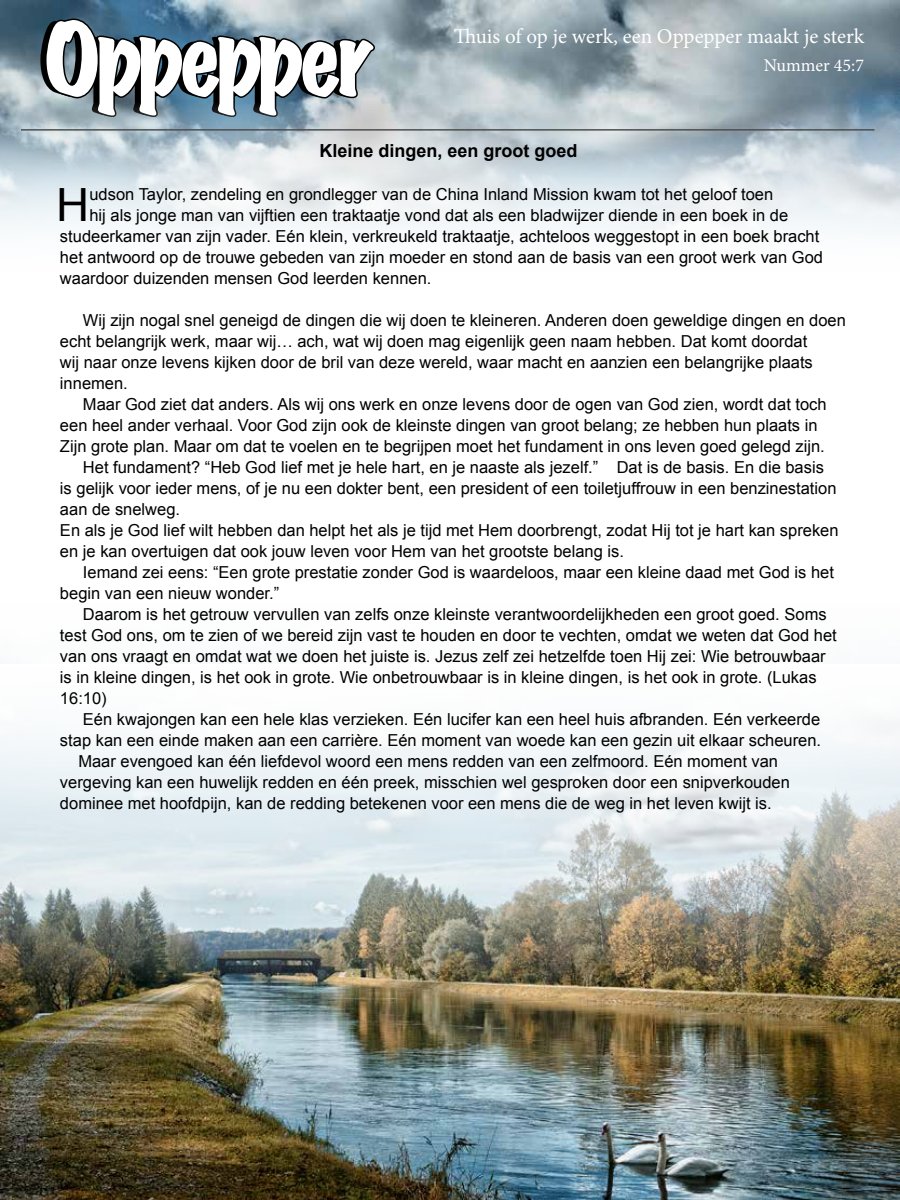
<style>
.page{position:relative;width:900px;height:1200px;background:#fff}
.page>*{position:absolute;margin:0;border:0;box-sizing:border-box;transform-origin:0 0}
.t1{font:expanded 90px "Marker Felt";letter-spacing:-.07em;color:#fff}
.t2{font:45.9px "Arial";color:#000}
.t3{font:21px "Minion Pro";color:#fff}
.t4{font:700 18px "Arial";color:#000}
.t5{font:18px "Minion Pro";color:#fff}
.t6{font:16.5px/21px "Arial";color:#000}
</style>
<div class="page">
<img style="left:0;top:0;width:900px;height:102px">
<img style="left:0;top:981px;width:900px;height:219px">
<svg style="left:44px;top:17px;width:331px;height:85px;background:#577080"></svg>
<svg style="left:0;top:102px;width:900px;height:129px"></svg>
<img style="left:0;top:813px;width:900px;height:168px">
<div style="left:0;top:664px;width:900px;height:149px;background:linear-gradient(to bottom,#fff,#e6eef2)"></div>
<h1 class="t1" style="left:44px;top:-11px;width:331px">Oppepper</h1>
<p class="t3" style="left:454px;top:22px;width:412px">Thuis of op je werk, een Oppepper maakt je sterk</p>
<p class="t5" style="left:764px;top:54px;width:102px">Nummer 45:7</p>
<p class="t4" style="left:319px;top:139px;width:260px">Kleine dingen, een groot goed</p>
<h2 class="t2" style="left:56px;top:175px;width:35px">H</h2>
<p class="t6" style="left:89px;top:184px;width:685px">udson Taylor, zendeling en grondlegger van de China Inland Mission kwam tot het geloof toen</p>
<p class="t6" style="left:89px;top:205px;width:700px">hij als jonge man van vijftien een traktaatje vond dat als een bladwijzer diende in een boek in de</p>
<p class="t6" style="left:60px;top:226px;width:761px">studeerkamer van zijn vader. Eén klein, verkreukeld traktaatje, achteloos weggestopt in een boek bracht</p>
<p class="t6" style="left:60px;top:247px;width:765px">het antwoord op de trouwe gebeden van zijn moeder en stond aan de basis van een groot werk van God</p>
<p class="t6" style="left:60px;top:268px;width:373px">waardoor duizenden mensen God leerden kennen.</p>
<p class="t6" style="left:60px;top:310px;width:787px;text-indent:23px">Wij zijn nogal snel geneigd de dingen die wij doen te kleineren. Anderen doen geweldige dingen en doen echt belangrijk werk, maar wij… ach, wat wij doen mag eigenlijk geen naam hebben. Dat komt doordat<br>wij naar onze levens kijken door de bril van deze wereld, waar macht en aanzien een belangrijke plaats innemen.</p>
<p class="t6" style="left:83px;top:394px;width:745px">Maar God ziet dat anders. Als wij ons werk en onze levens door de ogen van God zien, wordt dat toch</p>
<p class="t6" style="left:60px;top:415px;width:759px">een heel ander verhaal. Voor God zijn ook de kleinste dingen van groot belang; ze hebben hun plaats in</p>
<p class="t6" style="left:60px;top:436px;width:766px">Zijn grote plan. Maar om dat te voelen en te begrijpen moet het fundament in ons leven goed gelegd zijn.</p>
<p class="t6" style="left:83px;top:457px;width:743px">Het fundament? “Heb God lief met je hele hart, en je naaste als jezelf.” Dat is de basis. En die basis</p>
<p class="t6" style="left:60px;top:478px;width:778px">is gelijk voor ieder mens, of je nu een dokter bent, een president of een toiletjuffrouw in een benzinestation</p>
<p class="t6" style="left:60px;top:499px;width:122px">aan de snelweg.</p>
<p class="t6" style="left:60px;top:520px;width:780px">En als je God lief wilt hebben dan helpt het als je tijd met Hem doorbrengt, zodat Hij tot je hart kan spreken</p>
<p class="t6" style="left:60px;top:541px;width:566px">en je kan overtuigen dat ook jouw leven voor Hem van het grootste belang is.</p>
<p class="t6" style="left:83px;top:562px;width:753px">Iemand zei eens: “Een grote prestatie zonder God is waardeloos, maar een kleine daad met God is het</p>
<p class="t6" style="left:60px;top:583px;width:221px">begin van een nieuw wonder.”</p>
<p class="t6" style="left:83px;top:604px;width:745px">Daarom is het getrouw vervullen van zelfs onze kleinste verantwoordelijkheden een groot goed. Soms</p>
<p class="t6" style="left:60px;top:625px;width:778px">test God ons, om te zien of we bereid zijn vast te houden en door te vechten, omdat we weten dat God het</p>
<p class="t6" style="left:60px;top:646px;width:767px">van ons vraagt en omdat wat we doen het juiste is. Jezus zelf zei hetzelfde toen Hij zei: Wie betrouwbaar</p>
<p class="t6" style="left:60px;top:667px;width:758px">is in kleine dingen, is het ook in grote. Wie onbetrouwbaar is in kleine dingen, is het ook in grote. (Lukas</p>
<p class="t6" style="left:60px;top:688px;width:48px">16:10)</p>
<p class="t6" style="left:83px;top:709px;width:739px">Eén kwajongen kan een hele klas verzieken. Eén lucifer kan een heel huis afbranden. Eén verkeerde</p>
<p class="t6" style="left:60px;top:730px;width:763px">stap kan een einde maken aan een carrière. Eén moment van woede kan een gezin uit elkaar scheuren.</p>
<p class="t6" style="left:78px;top:751px;width:701px">Maar evengoed kan één liefdevol woord een mens redden van een zelfmoord. Eén moment van</p>
<p class="t6" style="left:60px;top:772px;width:732px">vergeving kan een huwelijk redden en één preek, misschien wel gesproken door een snipverkouden</p>
<p class="t6" style="left:60px;top:793px;width:713px">dominee met hoofdpijn, kan de redding betekenen voor een mens die de weg in het leven kwijt is.</p>
</div>
